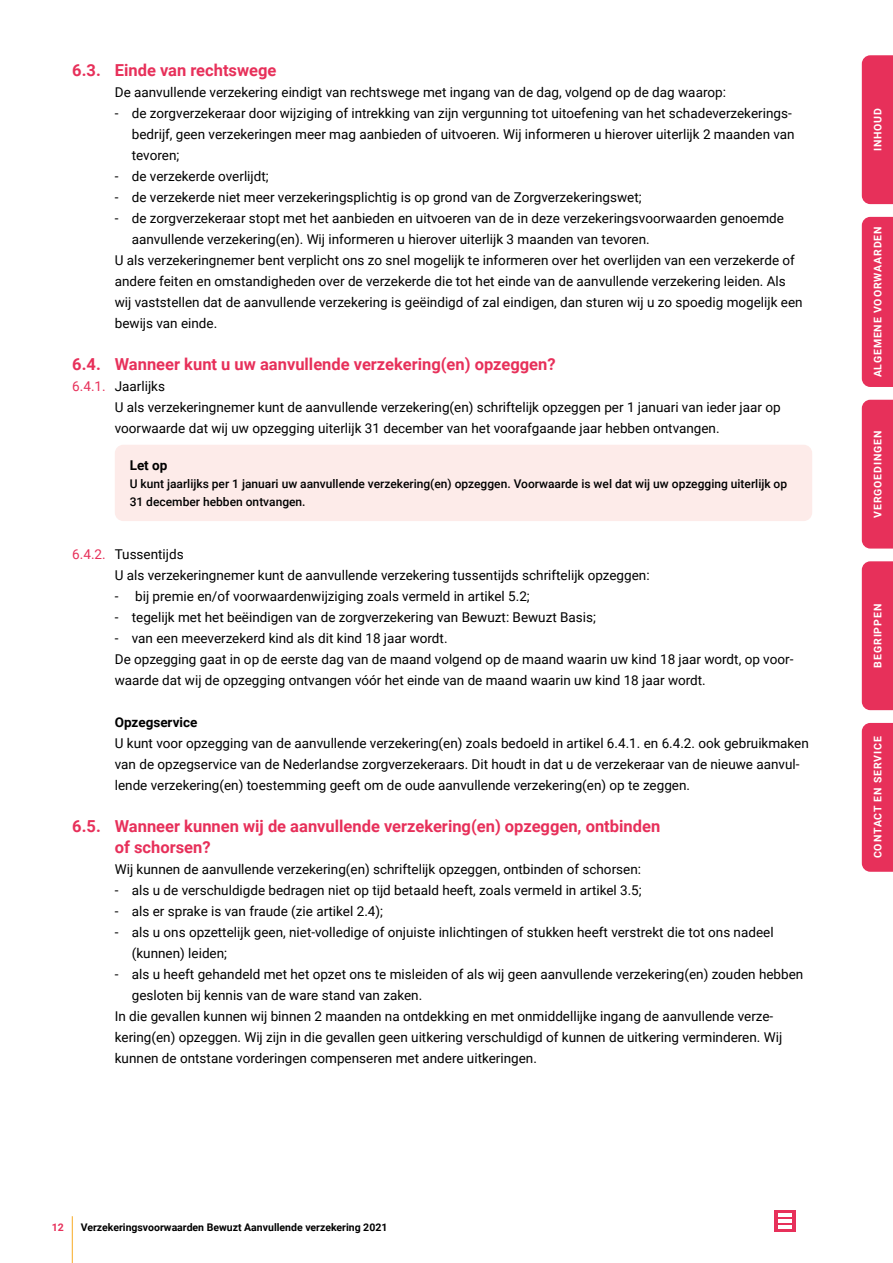
<style>
.page{position:relative;width:893px;height:1263px;background:#fff}
.page>*{position:absolute;margin:0;border:0;box-sizing:border-box;transform-origin:0 0}
.t1{font:700 16.5px/21px "Roboto";color:#e7305a}
.t2{font:13.5px/21px "Roboto";color:#000}
.t3{font:700 13.5px "Roboto";color:#000}
.t4{font:500 12px/18px "Roboto";color:#000}
.t5{font:700 10.5px "Roboto";letter-spacing:.085em;color:#fff}
.t6{font:700 10.5px "Roboto";color:#000}
.t7{font:700 10.5px "Roboto";color:#e7305a}
.s1{color:#e7305a}
</style>
<div class="page">
<div style="left:115px;top:445px;width:697px;height:76px;background:#fdebe9;border-radius:9px"></div>
<hr style="left:72px;top:1216px;width:1px;height:47px;background:#f8aa23">
<div style="left:862px;top:723px;width:31px;height:149px;background:#e7305a"></div>
<div style="left:862px;top:561px;width:31px;height:149px;background:#e7305a"></div>
<div style="left:862px;top:217px;width:31px;height:170px;background:#e7305a"></div>
<div style="left:862px;top:400px;width:31px;height:149px;background:#e7305a"></div>
<div style="left:862px;top:55px;width:31px;height:149px;background:#e7305a"></div>
<svg style="left:774px;top:1210px;width:21px;height:22px"></svg>
<svg style="left:778px;top:1214px;width:13px;height:14px"></svg>
<p class="t1" style="left:72px;top:59px;width:206px">6.3. Einde van rechtswege</p>
<p class="t2" style="left:115px;top:81px;width:613px">De aanvullende verzekering eindigt van rechtswege met ingang van de dag, volgend op de dag waarop:</p>
<p class="t2" style="left:132px;top:102px;width:664px;text-indent:-17px">- de zorgverzekeraar door wijziging of intrekking van zijn vergunning tot uitoefening van het schadeverzekerings&shy;bedrijf, geen verzekeringen meer mag aanbieden of uitvoeren. Wij informeren u hierover uiterlijk 2 maanden van tevoren;</p>
<p class="t2" style="left:115px;top:166px;width:155px">- de verzekerde overlijdt;</p>
<p class="t2" style="left:115px;top:187px;width:528px">- de verzekerde niet meer verzekeringsplichtig is op grond van de Zorgverzekeringswet;</p>
<p class="t2" style="left:115px;top:208px;width:671px">- de zorgverzekeraar stopt met het aanbieden en uitvoeren van de in deze verzekeringsvoorwaarden genoemde</p>
<p class="t2" style="left:132px;top:229px;width:519px">aanvullende verzekering(en). Wij informeren u hierover uiterlijk 3 maanden van tevoren.</p>
<p class="t2" style="left:115px;top:250px;width:682px">U als verzekeringnemer bent verplicht ons zo snel mogelijk te informeren over het overlijden van een verzekerde of</p>
<p class="t2" style="left:115px;top:271px;width:672px">andere feiten en omstandigheden over de verzekerde die tot het einde van de aanvullende verzekering leiden. Als</p>
<p class="t2" style="left:115px;top:292px;width:689px">wij vaststellen dat de aanvullende verzekering is geëindigd of zal eindigen, dan sturen wij u zo spoedig mogelijk een</p>
<p class="t2" style="left:115px;top:313px;width:104px">bewijs van einde.</p>
<p class="t1" style="left:72px;top:353px;width:485px">6.4. Wanneer kunt u uw aanvullende verzekering(en) opzeggen?</p>
<p class="t2" style="left:115px;top:375px;width:667px;text-indent:-43px"><span class="s1">6.4.1.</span> Jaarlijks<br>U als verzekeringnemer kunt de aanvullende verzekering(en) schriftelijk opzeggen per 1 januari van ieder jaar op voorwaarde dat wij uw opzegging uiterlijk 31 december van het voorafgaande jaar hebben ontvangen.</p>
<p class="t3" style="left:130px;top:455px;width:39px">Let op</p>
<p class="t4" style="left:130px;top:474px;width:659px">U kunt jaarlijks per 1 januari uw aanvullende verzekering(en) opzeggen. Voorwaarde is wel dat wij uw opzegging uiterlijk op<br>31 december hebben ontvangen.</p>
<p class="t2" style="left:115px;top:543px;width:536px;text-indent:-43px"><span class="s1">6.4.2.</span> Tussentijds<br>U als verzekeringnemer kunt de aanvullende verzekering tussentijds schriftelijk opzeggen:</p>
<p class="t2" style="left:115px;top:585px;width:416px">- bij premie en/of voorwaardenwijziging zoals vermeld in artikel 5.2;</p>
<p class="t2" style="left:115px;top:607px;width:483px">- tegelijk met het beëindigen van de zorgverzekering van Bewuzt: Bewuzt Basis;</p>
<p class="t2" style="left:115px;top:628px;width:680px">- van een meeverzekerd kind als dit kind 18 jaar wordt.<br>De opzegging gaat in op de eerste dag van de maand volgend op de maand waarin uw kind 18 jaar wordt, op voor&shy;waarde dat wij de opzegging ontvangen vóór het einde van de maand waarin uw kind 18 jaar wordt.</p>
<p class="t3" style="left:115px;top:713px;width:84px">Opzegservice</p>
<p class="t2" style="left:115px;top:733px;width:696px">U kunt voor opzegging van de aanvullende verzekering(en) zoals bedoeld in artikel 6.4.1. en 6.4.2. ook gebruikmaken van de opzegservice van de Nederlandse zorgverzekeraars. Dit houdt in dat u de verzekeraar van de nieuwe aanvul&shy;lende verzekering(en) toestemming geeft om de oude aanvullende verzekering(en) op te zeggen.</p>
<p class="t1" style="left:115px;top:815px;width:547px;text-indent:-43px">6.5. Wanneer kunnen wij de aanvullende verzekering(en) opzeggen, ontbinden of schorsen?</p>
<p class="t2" style="left:115px;top:858px;width:528px">Wij kunnen de aanvullende verzekering(en) schriftelijk opzeggen, ontbinden of schorsen:</p>
<p class="t2" style="left:115px;top:879px;width:528px">- als u de verschuldigde bedragen niet op tijd betaald heeft, zoals vermeld in artikel 3.5;</p>
<p class="t2" style="left:115px;top:900px;width:270px">- als er sprake is van fraude (zie artikel 2.4);</p>
<p class="t2" style="left:132px;top:921px;width:643px;text-indent:-17px">- als u ons opzettelijk geen, niet-volledige of onjuiste inlichtingen of stukken heeft verstrekt die tot ons nadeel (kunnen) leiden;</p>
<p class="t2" style="left:115px;top:964px;width:690px">- als u heeft gehandeld met het opzet ons te misleiden of als wij geen aanvullende verzekering(en) zouden hebben</p>
<p class="t2" style="left:132px;top:985px;width:292px">gesloten bij kennis van de ware stand van zaken.</p>
<p class="t2" style="left:115px;top:1006px;width:660px">In die gevallen kunnen wij binnen 2 maanden na ontdekking en met onmiddellijke ingang de aanvullende verze-</p>
<p class="t2" style="left:115px;top:1027px;width:669px">kering(en) opzeggen. Wij zijn in die gevallen geen uitkering verschuldigd of kunnen de uitkering verminderen. Wij</p>
<p class="t2" style="left:115px;top:1048px;width:424px">kunnen de ontstane vorderingen compenseren met andere uitkeringen.</p>
<p class="t7" style="left:52px;top:1220px;width:14px">12</p>
<p class="t6" style="left:81px;top:1220px;width:308px">Verzekeringsvoorwaarden Bewuzt Aanvullende verzekering 2021</p>
<p class="t5" style="left:870px;top:151px;width:45px;rotate:-90deg">INHOUD</p>
<p class="t5" style="left:870px;top:377px;width:153px;rotate:-90deg">ALGEMENE VOORWAARDEN</p>
<p class="t5" style="left:870px;top:518px;width:89px;rotate:-90deg">VERGOEDINGEN</p>
<p class="t5" style="left:870px;top:667px;width:65px;rotate:-90deg">BEGRIPPEN</p>
<p class="t5" style="left:870px;top:858px;width:123px;rotate:-90deg">CONTACT EN SERVICE</p>
</div>
